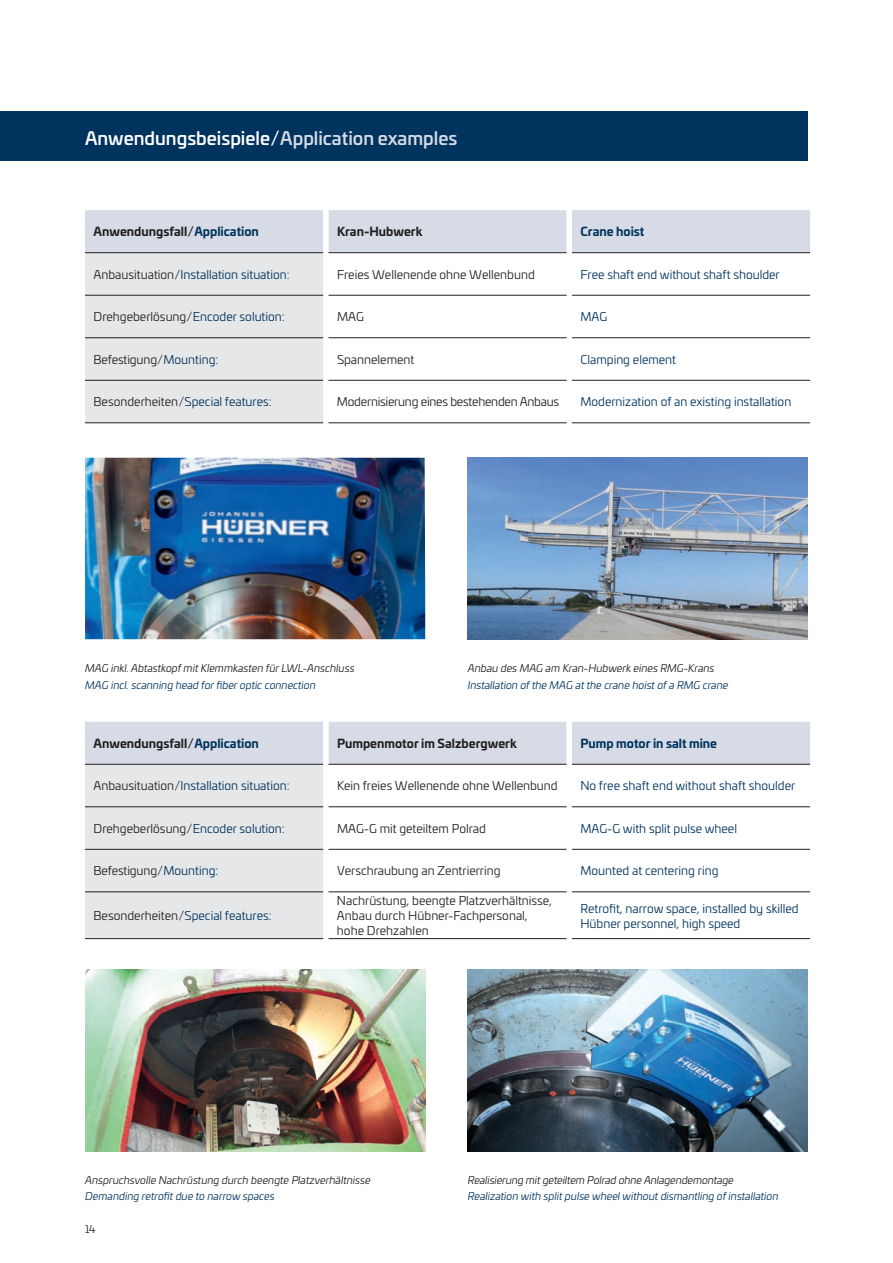
<style>
.page{position:relative;width:893px;height:1263px;background:#fff}
.page>*{position:absolute;margin:0;border:0;box-sizing:border-box;transform-origin:0 0}
.t1{font:500 18px "Univia Pro";color:#fff}
.t2{font:12px/15px "Univia Pro";color:#00335d}
.t3{font:12px/15px "Univia Pro";color:#231f20}
.t4{font:700 12px "Univia Pro";color:#231f20}
.t5{font:12px "Univia Pro";letter-spacing:-.02em;color:#231f20}
.t6{font:700 12px "Univia Pro";color:#00335d}
.t7{font:italic 10.5px "Univia Pro";color:#231f20}
.t8{font:italic 10.5px "Univia Pro";color:#00335d}
.t9{font:10.5px "Univia Pro";color:#231f20}
.s1{color:#d7dbe6}
.s2{color:#00335d}
.s3{color:#231f20}
</style>
<div class="page">
<div style="left:0;top:111px;width:808px;height:50px;background:#00335d"></div>
<img style="left:85px;top:458px;width:340px;height:181px">
<img style="left:85px;top:969px;width:340px;height:183px">
<img style="left:468px;top:458px;width:340px;height:181px">
<img style="left:468px;top:969px;width:340px;height:183px">
<svg style="left:85px;top:210px;width:725px;height:213px"></svg>
<hr style="left:328px;top:252px;width:239px;height:1px;background:#231f20">
<hr style="left:572px;top:252px;width:238px;height:1px;background:#231f20">
<hr style="left:85px;top:337px;width:238px;height:1px;background:#231f20">
<hr style="left:85px;top:380px;width:238px;height:1px;background:#231f20">
<hr style="left:85px;top:422px;width:238px;height:1px;background:#231f20">
<hr style="left:328px;top:422px;width:239px;height:1px;background:#231f20">
<hr style="left:572px;top:422px;width:238px;height:1px;background:#231f20">
<hr style="left:328px;top:380px;width:239px;height:1px;background:#231f20">
<hr style="left:572px;top:380px;width:238px;height:1px;background:#231f20">
<hr style="left:328px;top:337px;width:239px;height:1px;background:#231f20">
<hr style="left:572px;top:337px;width:238px;height:1px;background:#231f20">
<hr style="left:328px;top:295px;width:239px;height:1px;background:#231f20">
<hr style="left:572px;top:295px;width:238px;height:1px;background:#231f20">
<hr style="left:85px;top:252px;width:238px;height:1px;background:#231f20">
<hr style="left:85px;top:295px;width:238px;height:1px;background:#231f20">
<svg style="left:85px;top:722px;width:725px;height:217px"></svg>
<hr style="left:328px;top:764px;width:239px;height:1px;background:#231f20">
<hr style="left:572px;top:764px;width:238px;height:1px;background:#231f20">
<hr style="left:85px;top:849px;width:238px;height:1px;background:#231f20">
<hr style="left:85px;top:891px;width:238px;height:1px;background:#231f20">
<hr style="left:85px;top:938px;width:238px;height:1px;background:#231f20">
<hr style="left:328px;top:938px;width:239px;height:1px;background:#231f20">
<hr style="left:572px;top:938px;width:238px;height:1px;background:#231f20">
<hr style="left:328px;top:891px;width:239px;height:1px;background:#231f20">
<hr style="left:572px;top:891px;width:238px;height:1px;background:#231f20">
<hr style="left:328px;top:849px;width:239px;height:1px;background:#231f20">
<hr style="left:572px;top:849px;width:238px;height:1px;background:#231f20">
<hr style="left:328px;top:806px;width:239px;height:1px;background:#231f20">
<hr style="left:572px;top:806px;width:238px;height:1px;background:#231f20">
<hr style="left:85px;top:764px;width:238px;height:1px;background:#231f20">
<hr style="left:85px;top:806px;width:238px;height:1px;background:#231f20">
<h1 class="t1" style="left:85px;top:124px;width:374px">Anwendungsbeispiele/<span class="s1">Application examples</span></h1>
<p class="t4" style="left:94px;top:222px;width:167px">Anwendungsfall/<span class="s2">Application</span></p>
<p class="t4" style="left:337px;top:222px;width:87px">Kran-Hubwerk</p>
<p class="t6" style="left:580px;top:222px;width:66px">Crane hoist</p>
<p class="t2" style="left:94px;top:266px;width:198px"><span class="s3">Anbausituation/</span>Installation situation:</p>
<p class="t3" style="left:337px;top:266px;width:199px">Freies Wellenende ohne Wellenbund</p>
<p class="t2" style="left:580px;top:266px;width:201px">Free shaft end without shaft shoulder</p>
<p class="t3" style="left:94px;top:309px;width:193px">Drehgeberlösung/<span class="s2">Encoder solution:</span></p>
<p class="t3" style="left:337px;top:309px;width:28px">MAG</p>
<p class="t2" style="left:580px;top:309px;width:28px">MAG</p>
<p class="t3" style="left:94px;top:351px;width:126px">Befestigung/<span class="s2">Mounting:</span></p>
<p class="t3" style="left:337px;top:351px;width:79px">Spannelement</p>
<p class="t2" style="left:580px;top:351px;width:97px">Clamping element</p>
<p class="t2" style="left:94px;top:394px;width:180px"><span class="s3">Besonderheiten/</span>Special features:</p>
<p class="t5" style="left:337px;top:393px;width:224px">Modernisierung eines bestehenden Anbaus</p>
<p class="t2" style="left:580px;top:394px;width:212px">Modernization of an existing installation</p>
<p class="t7" style="left:85px;top:661px;width:271px">MAG inkl. Abtastkopf mit Klemmkasten für LWL-Anschluss</p>
<p class="t8" style="left:85px;top:677px;width:232px">MAG incl. scanning head for fiber optic connection</p>
<p class="t7" style="left:468px;top:661px;width:248px">Anbau des MAG am Kran-Hubwerk eines RMG-Krans</p>
<p class="t8" style="left:468px;top:677px;width:262px">Installation of the MAG at the crane hoist of a RMG crane</p>
<p class="t4" style="left:94px;top:733px;width:167px">Anwendungsfall/<span class="s2">Application</span></p>
<p class="t4" style="left:337px;top:733px;width:181px">Pumpenmotor im Salzbergwerk</p>
<p class="t6" style="left:580px;top:733px;width:138px">Pump motor in salt mine</p>
<p class="t2" style="left:94px;top:778px;width:198px"><span class="s3">Anbausituation/</span>Installation situation:</p>
<p class="t3" style="left:337px;top:778px;width:222px">Kein freies Wellenende ohne Wellenbund</p>
<p class="t2" style="left:580px;top:778px;width:216px">No free shaft end without shaft shoulder</p>
<p class="t3" style="left:94px;top:820px;width:193px">Drehgeberlösung/<span class="s2">Encoder solution:</span></p>
<p class="t3" style="left:337px;top:820px;width:150px">MAG-G mit geteiltem Polrad</p>
<p class="t2" style="left:580px;top:820px;width:158px">MAG-G with split pulse wheel</p>
<p class="t3" style="left:94px;top:863px;width:126px">Befestigung/<span class="s2">Mounting:</span></p>
<p class="t3" style="left:337px;top:863px;width:165px">Verschraubung an Zentrierring</p>
<p class="t2" style="left:580px;top:863px;width:140px">Mounted at centering ring</p>
<p class="t2" style="left:94px;top:907px;width:180px"><span class="s3">Besonderheiten/</span>Special features:</p>
<p class="t3" style="left:337px;top:892px;width:217px">Nachrüstung, beengte Platzverhältnisse,<br>Anbau durch Hübner-Fachpersonal, hohe Drehzahlen</p>
<p class="t2" style="left:580px;top:900px;width:220px">Retrofit, narrow space, installed by skilled<br>Hübner personnel, high speed</p>
<p class="t7" style="left:85px;top:1172px;width:287px">Anspruchsvolle Nachrüstung durch beengte Platzverhältnisse</p>
<p class="t8" style="left:85px;top:1189px;width:191px">Demanding retrofit due to narrow spaces</p>
<p class="t9" style="left:85px;top:1221px;width:12px">14</p>
<p class="t7" style="left:468px;top:1172px;width:268px">Realisierung mit geteiltem Polrad ohne Anlagendemontage</p>
<p class="t8" style="left:468px;top:1189px;width:312px">Realization with split pulse wheel without dismantling of installation</p>
</div>
